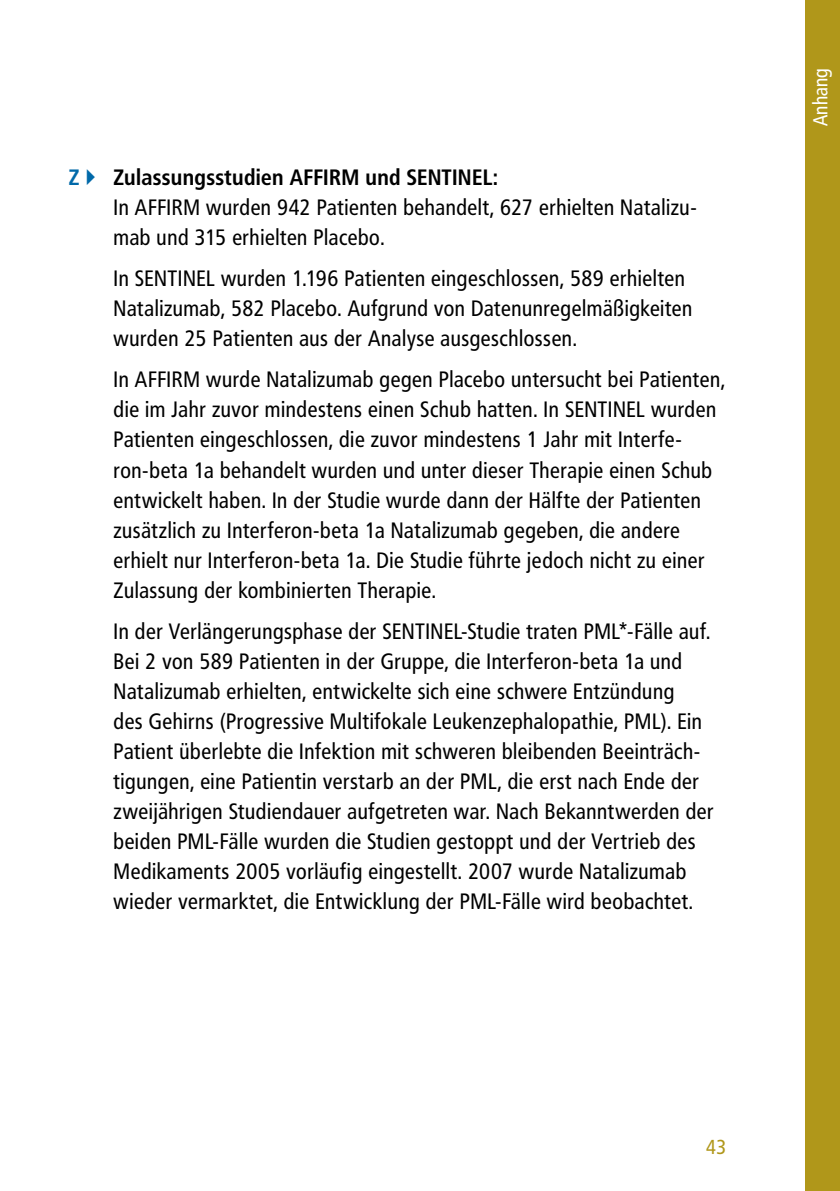
<style>
.page{position:relative;width:840px;height:1191px;background:#fff}
.page>*{position:absolute;margin:0;border:0;box-sizing:border-box;transform-origin:0 0}
.t1{font:22px/30px "Frutiger Condensed BQ";letter-spacing:.03em;color:#000}
.t2{font:700 22px "Frutiger Condensed BQ";letter-spacing:.02em;color:#000}
.t3{font:700 22px "Frutiger Condensed BQ";color:#0069a9}
.t4{font:20px "Frutiger Condensed BQ";letter-spacing:.015em;color:#fff}
.t5{font:20px "Frutiger Condensed BQ";color:#b0971a}
</style>
<div class="page">
<div style="left:805px;top:0;width:34px;height:1191px;background:#b0971a"></div>
<p class="t3" style="left:69px;top:163px;width:12px">Z</p>
<p class="t2" style="left:113px;top:163px;width:385px">Zulassungsstudien AFFIRM und SENTINEL:</p>
<p class="t1" style="left:113px;top:192px;width:584px">In AFFIRM wurden 942 Patienten behandelt, 627 erhielten Natalizu&shy;mab und 315 erhielten Placebo.</p>
<p class="t1" style="left:113px;top:263px;width:580px">In SENTINEL wurden 1.196 Patienten eingeschlossen, 589 erhielten<br>Natalizumab, 582 Placebo. Aufgrund von Datenunregelmäßigkeiten wurden 25 Patienten aus der Analyse ausgeschlossen.</p>
<p class="t1" style="left:113px;top:364px;width:612px">In AFFIRM wurde Natalizumab gegen Placebo untersucht bei Patienten, die im Jahr zuvor mindestens einen Schub hatten. In SENTINEL wurden Patienten eingeschlossen, die zuvor mindestens 1 Jahr mit Interfe&shy;ron-beta 1a behandelt wurden und unter dieser Therapie einen Schub entwickelt haben. In der Studie wurde dann der Hälfte der Patienten zusätzlich zu Interferon-beta 1a Natalizumab gegeben, die andere erhielt nur Interferon-beta 1a. Die Studie führte jedoch nicht zu einer Zulassung der kombinierten Therapie.</p>
<p class="t1" style="left:113px;top:616px;width:601px">In der Verlängerungsphase der SENTINEL-Studie traten PML*-Fälle auf.<br>Bei 2 von 589 Patienten in der Gruppe, die Interferon-beta 1a und Natalizumab erhielten, entwickelte sich eine schwere Entzündung<br>des Gehirns (Progressive Multifokale Leukenzephalopathie, PML). Ein Patient überlebte die Infektion mit schweren bleibenden Beeinträch&shy;tigungen, eine Patientin verstarb an der PML, die erst nach Ende der zweijährigen Studiendauer aufgetreten war. Nach Bekanntwerden der beiden PML-Fälle wurden die Studien gestoppt und der Vertrieb des Medikaments 2005 vorläufig eingestellt. 2007 wurde Natalizumab wieder vermarktet, die Entwicklung der PML-Fälle wird beobachtet.</p>
<p class="t4" style="left:807px;top:126px;width:60px;rotate:-90deg">Anhang</p>
<p class="t5" style="left:706px;top:1134px;width:22px">43</p>
</div>
